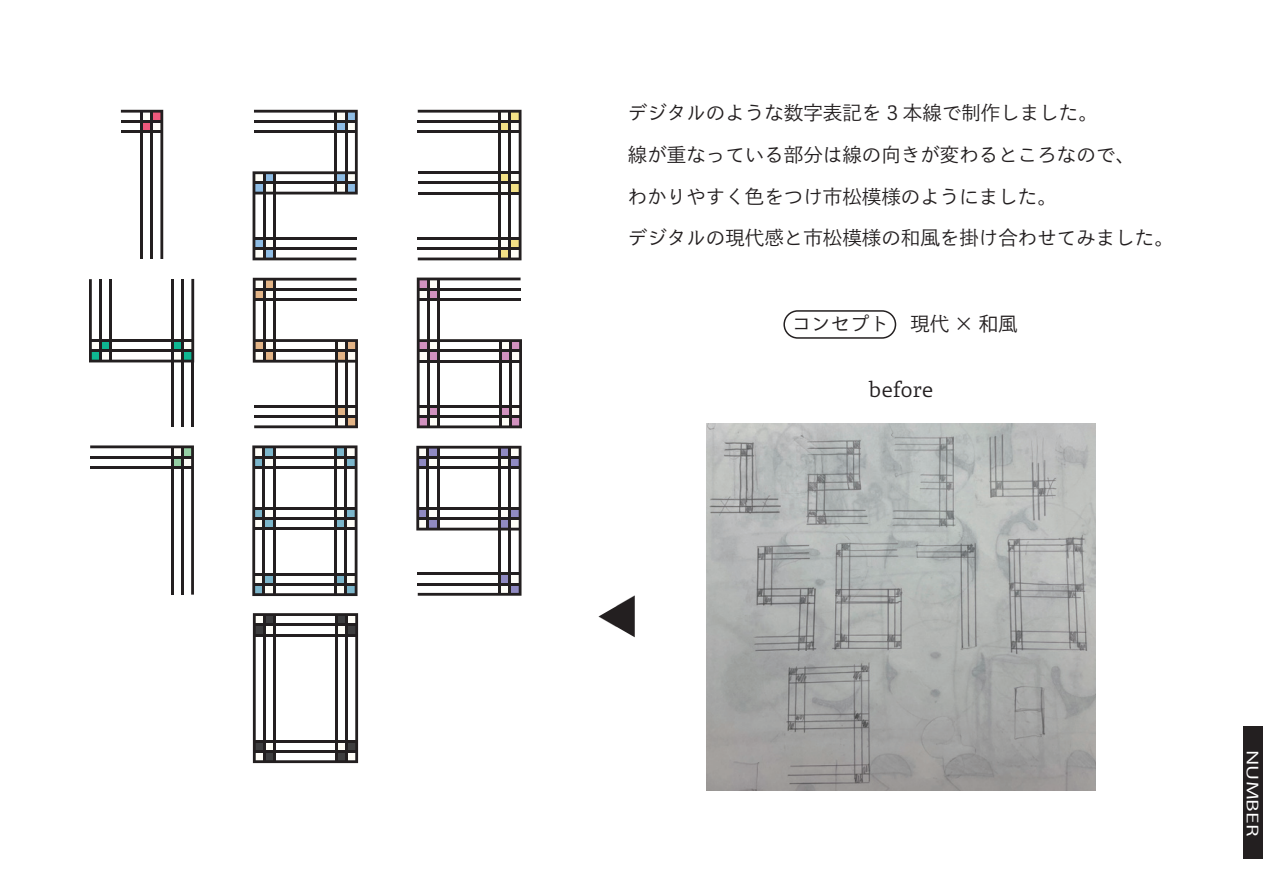
<style>
.page{position:relative;width:1263px;height:893px;background:#fff}
.page>*{position:absolute;margin:0;border:0;box-sizing:border-box;transform-origin:0 0}
.t1{font:21px "Toppan Bunkyu Gothic Pr 6 N";color:#231f20}
.t2{font:19.5px/41.8px "Toppan Bunkyu Gothic Pr 6 N";color:#231f20}
.t3{font:15.15px "Koz Go Pr 6 N";color:#fff;scale:1.43 1}
.s1{font-family:"Koz Go Pr 6 N"}
</style>
<div class="page">
<svg style="left:599px;top:596px;width:36px;height:41px"></svg>
<svg style="left:253px;top:613px;width:105px;height:150px"></svg>
<hr style="left:254px;top:623px;width:103px;height:3px;background:#231f20">
<hr style="left:254px;top:634px;width:103px;height:2px;background:#231f20">
<hr style="left:254px;top:740px;width:102px;height:3px;background:#231f20">
<hr style="left:254px;top:750px;width:102px;height:3px;background:#231f20">
<svg style="left:121px;top:110px;width:42px;height:149px"></svg>
<hr style="left:121px;top:120px;width:41px;height:3px;background:#231f20">
<hr style="left:121px;top:130px;width:41px;height:3px;background:#231f20">
<svg style="left:418px;top:110px;width:103px;height:150px"></svg>
<hr style="left:418px;top:120px;width:102px;height:3px;background:#231f20">
<hr style="left:418px;top:130px;width:102px;height:3px;background:#231f20">
<hr style="left:418px;top:171px;width:103px;height:3px;background:#231f20">
<hr style="left:418px;top:181px;width:103px;height:3px;background:#231f20">
<hr style="left:418px;top:192px;width:103px;height:2px;background:#231f20">
<hr style="left:418px;top:237px;width:102px;height:3px;background:#231f20">
<hr style="left:418px;top:247px;width:102px;height:3px;background:#231f20">
<svg style="left:253px;top:110px;width:105px;height:150px"></svg>
<hr style="left:254px;top:181px;width:102px;height:3px;background:#231f20">
<hr style="left:254px;top:247px;width:102px;height:3px;background:#231f20">
<hr style="left:254px;top:237px;width:102px;height:3px;background:#231f20">
<hr style="left:263px;top:173px;width:3px;height:86px;background:#231f20">
<hr style="left:273px;top:173px;width:3px;height:86px;background:#231f20">
<svg style="left:253px;top:278px;width:105px;height:150px"></svg>
<hr style="left:254px;top:349px;width:103px;height:3px;background:#231f20">
<hr style="left:254px;top:288px;width:103px;height:3px;background:#231f20">
<hr style="left:254px;top:298px;width:103px;height:3px;background:#231f20">
<hr style="left:263px;top:279px;width:3px;height:83px;background:#231f20">
<hr style="left:273px;top:279px;width:3px;height:83px;background:#231f20">
<hr style="left:181px;top:279px;width:3px;height:148px;background:#231f20">
<hr style="left:171px;top:279px;width:3px;height:148px;background:#231f20">
<svg style="left:89px;top:279px;width:105px;height:83px"></svg>
<hr style="left:90px;top:349px;width:103px;height:3px;background:#231f20">
<hr style="left:90px;top:339px;width:103px;height:3px;background:#231f20">
<hr style="left:191px;top:361px;width:3px;height:66px;background:#231f20">
<svg style="left:417px;top:278px;width:105px;height:150px"></svg>
<hr style="left:418px;top:288px;width:103px;height:3px;background:#231f20">
<hr style="left:418px;top:298px;width:103px;height:3px;background:#231f20">
<svg style="left:252px;top:445px;width:105px;height:151px"></svg>
<hr style="left:254px;top:456px;width:102px;height:2px;background:#231f20">
<hr style="left:254px;top:466px;width:102px;height:3px;background:#231f20">
<hr style="left:254px;top:507px;width:103px;height:3px;background:#231f20">
<hr style="left:254px;top:517px;width:103px;height:3px;background:#231f20">
<hr style="left:254px;top:527px;width:103px;height:3px;background:#231f20">
<hr style="left:254px;top:573px;width:102px;height:3px;background:#231f20">
<hr style="left:254px;top:583px;width:102px;height:3px;background:#231f20">
<svg style="left:416px;top:446px;width:105px;height:150px"></svg>
<hr style="left:418px;top:456px;width:102px;height:3px;background:#231f20">
<hr style="left:418px;top:466px;width:102px;height:3px;background:#231f20">
<hr style="left:418px;top:507px;width:103px;height:3px;background:#231f20">
<hr style="left:418px;top:517px;width:103px;height:3px;background:#231f20">
<hr style="left:418px;top:572px;width:102px;height:3px;background:#231f20">
<hr style="left:418px;top:583px;width:102px;height:2px;background:#231f20">
<svg style="left:90px;top:445px;width:104px;height:150px"></svg>
<hr style="left:90px;top:456px;width:103px;height:2px;background:#231f20">
<hr style="left:90px;top:466px;width:103px;height:3px;background:#231f20">
<img style="left:706px;top:423px;width:390px;height:367px">
<div style="left:783px;top:310px;width:113px;height:29px;border:2px solid #231f20;border-radius:14px"></div>
<div style="left:1244px;top:726px;width:19px;height:133px;background:#231f20"></div>
<p class="t2" style="left:628px;top:92px;width:548px">デジタルのような数字表記を 3 本線で制作しました。<br>線が重なっている部分は線の向きが変わるところなので、<br>わかりやすく色をつけ市松模様のようにました。<br>デジタルの現代感と市松模様の和風を掛け合わせてみました。</p>
<p class="t2" style="left:792px;top:304px;width:227px">コンセプト 現代 <span class="s1">× 和風</span></p>
<p class="t1" style="left:868px;top:377px;width:67px">before</p>
<p class="t3" style="left:1261px;top:750px;width:62px;rotate:90deg">NUMBER</p>
</div>
